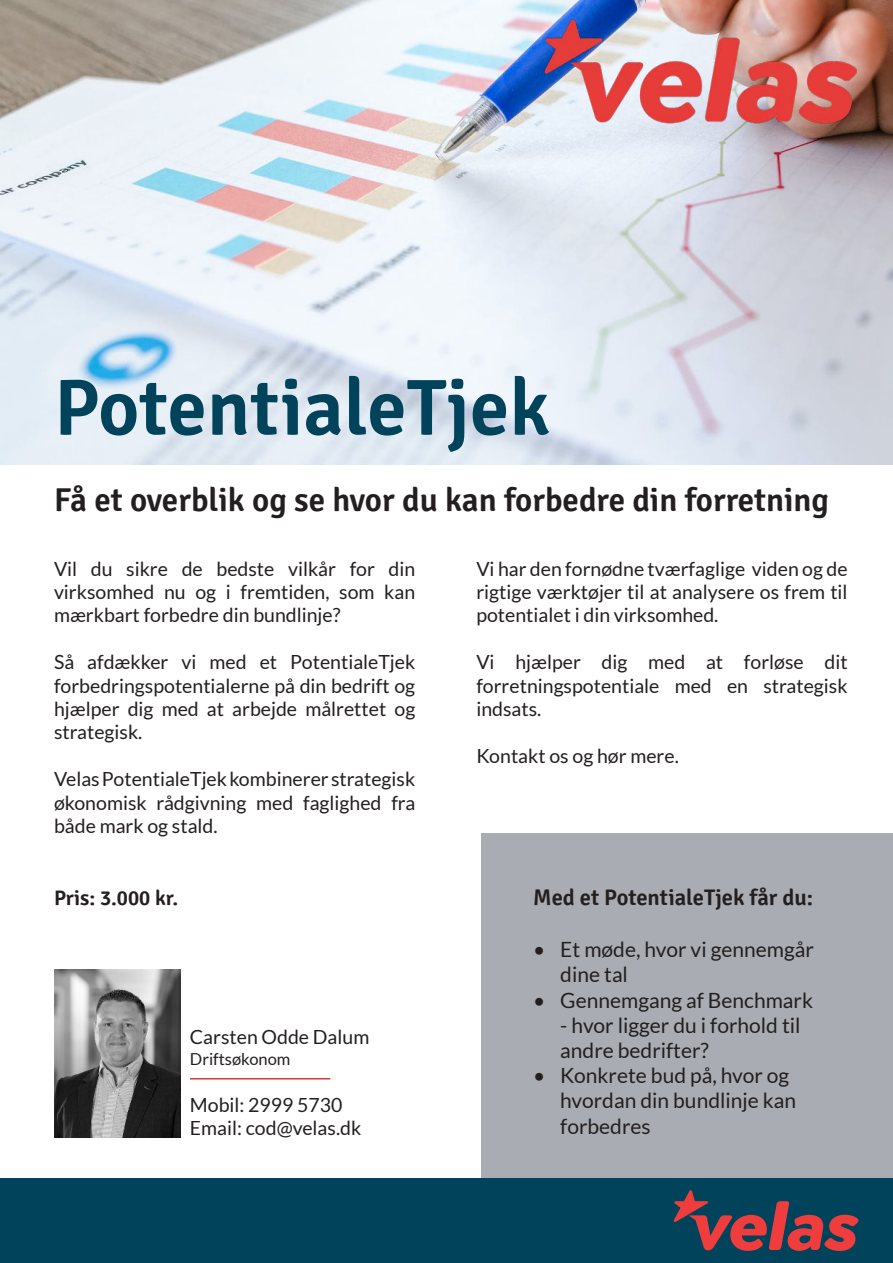
<style>
.page{position:relative;width:893px;height:1263px;background:#fff}
.page>*{position:absolute;margin:0;border:0;box-sizing:border-box;transform-origin:0 0}
.t1{font:600 79.5px "Signika";color:#01435b}
.t2{font:600 33px "Signika";color:#231f20}
.t3{font:600 22.5px "Signika";color:#231f20}
.t4{font:21px/25.2px "Lato";color:#231f20}
.t5{font:600 21px "Signika";color:#231f20}
.t6{font:19.5px/23.4px "Lato";color:#231f20;text-align:justify}
.t7{font:16.5px "Lato";color:#231f20}
</style>
<div class="page">
<img style="left:0;top:0;width:893px;height:465px">
<div style="left:482px;top:833px;width:411px;height:368px;background:#a9adb3"></div>
<div style="left:0;top:1178px;width:893px;height:85px;background:#01435b"></div>
<svg style="left:673px;top:1190px;width:186px;height:61px"></svg>
<img style="left:534px;top:8px;width:336px;height:135px">
<hr style="left:190px;top:1078px;width:140px;height:1px;background:#dc3837">
<img style="left:54px;top:969px;width:126px;height:168px">
<h1 class="t1" style="left:54px;top:372px;width:498px">PotentialeTjek</h1>
<h2 class="t2" style="left:54px;top:485px;width:777px">Få et overblik og se hvor du kan forbedre din forretning</h2>
<p class="t6" style="left:54px;top:558px;width:363px">Vil du sikre de bedste vilkår for din virksomhed nu og i fremtiden, som kan mærkbart forbedre din bundlinje?</p>
<p class="t6" style="left:54px;top:652px;width:363px">Så afdækker vi med et PotentialeTjek forbedringspotentialerne på din bedrift og hjælper dig med at arbejde målrettet og strategisk.</p>
<p class="t6" style="left:54px;top:769px;width:363px">Velas PotentialeTjek kombinerer strategisk økonomisk rådgivning med faglighed fra både mark og stald.</p>
<p class="t5" style="left:54px;top:888px;width:126px">Pris: 3.000 kr.</p>
<p class="t6" style="left:190px;top:1026px;width:181px">Carsten Odde Dalum</p>
<p class="t7" style="left:190px;top:1052px;width:102px">Driftsøkonom</p>
<p class="t6" style="left:190px;top:1094px;width:173px">Mobil: 2999 5730<br>Email: cod@velas.dk</p>
<p class="t6" style="left:476px;top:558px;width:373px">Vi har den fornødne tværfaglige viden og de rigtige værktøjer til at analysere os frem til potentialet i din virksomhed.</p>
<p class="t6" style="left:476px;top:652px;width:373px">Vi hjælper dig med at forløse dit forretningspotentiale med en strategisk indsats.</p>
<p class="t6" style="left:476px;top:745px;width:204px">Kontakt os og hør mere.</p>
<p class="t3" style="left:533px;top:887px;width:281px">Med et PotentialeTjek får du:</p>
<p class="t4" style="left:560px;top:938px;width:255px;text-indent:-27px">• Et møde, hvor vi gennemgår dine tal</p>
<p class="t4" style="left:533px;top:989px;width:281px">• Gennemgang af Benchmark</p>
<p class="t4" style="left:560px;top:1014px;width:242px">- hvor ligger du i forhold til andre bedrifter?</p>
<p class="t4" style="left:560px;top:1064px;width:237px;text-indent:-27px">• Konkrete bud på, hvor og hvordan din bundlinje kan forbedres</p>
</div>
